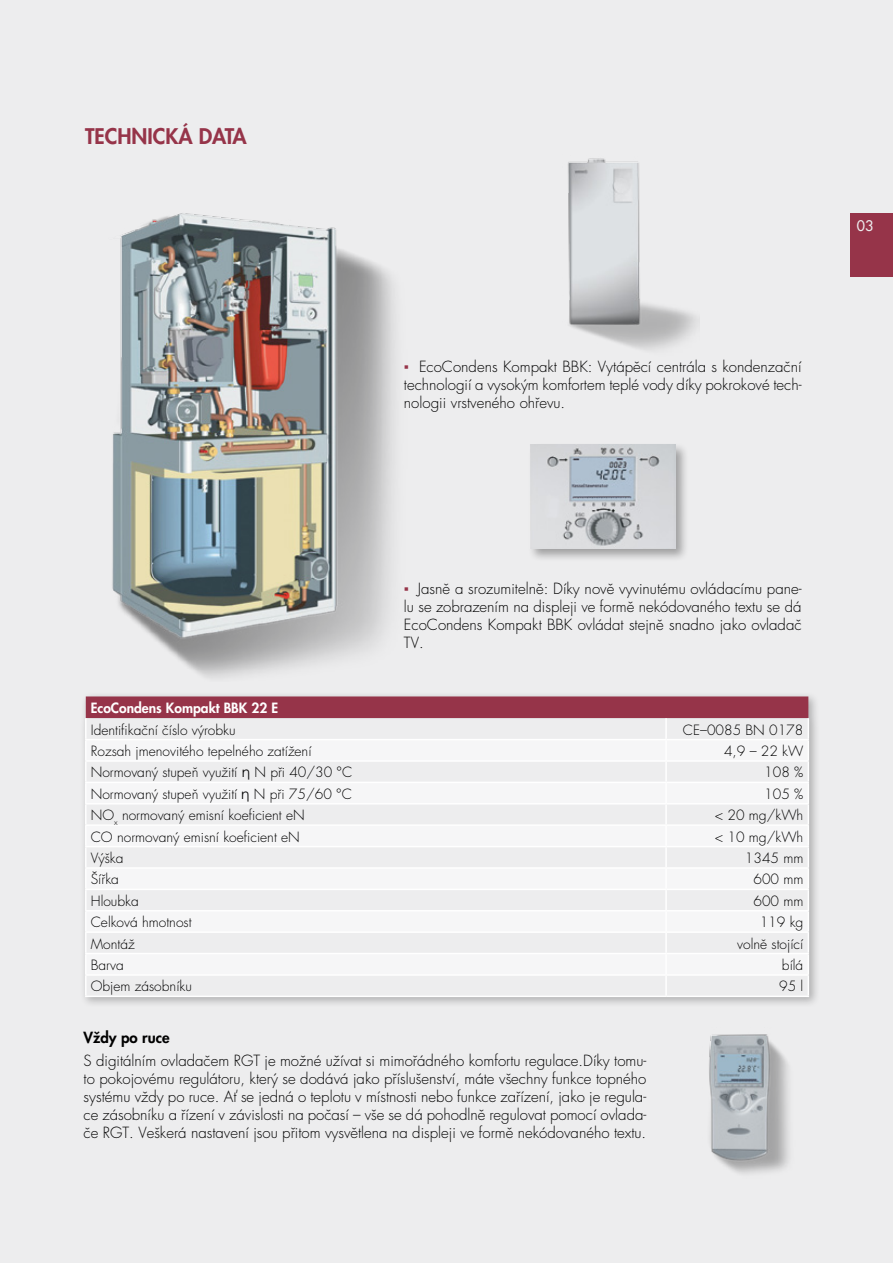
<style>
.page{position:relative;width:893px;height:1263px;background:#ededee}
.page>*{position:absolute;margin:0;border:0;box-sizing:border-box;transform-origin:0 0}
.t1{font:21px "Futura CE Heavy";color:#963449}
.t2{font:15px/18px "Futura CE Light";color:#000;text-align:justify}
.t3{font:15px "Futura CE Heavy";color:#000}
.t4{font:14.25px "Futura CE";color:#ededee}
.t5{font:13.8px "Futura CE Light";color:#000}
.t6{font:13.8px "Futura CE Heavy";color:#fff}
.s1{font-family:"Arial";color:#963449}
.s2{font-family:"Century Gothic"}
</style>
<div class="page">
<div style="left:850px;top:213px;width:43px;height:63px;background:#963449"></div>
<img style="left:112px;top:213px;width:283px;height:465px">
<img style="left:568px;top:158px;width:130px;height:192px">
<div style="left:528px;top:442px;width:161px;height:120px;background:#000;opacity:.33"></div>
<img style="left:530px;top:444px;width:146px;height:104px">
<div style="left:80px;top:691px;width:740px;height:317px;background:#000;opacity:.27"></div>
<svg style="left:85px;top:696px;width:724px;height:299px"></svg>
<hr style="left:85px;top:995px;width:581px;height:2px;background:#fff">
<hr style="left:666px;top:995px;width:143px;height:2px;background:#fff">
<img style="left:709px;top:1034px;width:80px;height:140px">
<h1 class="t1" style="left:85px;top:122px;width:163px">TECHNICKÁ DATA</h1>
<p class="t2" style="left:404px;top:358px;width:399px"><span class="s1">▪</span> EcoCondens Kompakt BBK: Vytápěcí centrála s kondenzační technologií a vysokým komfortem teplé vody díky pokrokové tech&shy;nologii vrstveného ohřevu.</p>
<p class="t4" style="left:857px;top:217px;width:18px">03</p>
<p class="t2" style="left:404px;top:581px;width:399px"><span class="s1">▪</span> Jasně a srozumitelně: Díky nově vyvinutému ovládacímu pane&shy;lu se zobrazením na displeji ve formě nekódovaného textu se dá EcoCondens Kompakt BBK ovládat stejně snadno jako ovladač TV.</p>
<p class="t6" style="left:91px;top:699px;width:189px">EcoCondens Kompakt BBK 22 E</p>
<p class="t5" style="left:91px;top:722px;width:146px">Identifikační číslo výrobku</p>
<p class="t5" style="left:683px;top:722px;width:122px">CE–0085 BN 0178</p>
<p class="t5" style="left:91px;top:743px;width:222px">Rozsah jmenovitého tepelného zatížení</p>
<p class="t5" style="left:724px;top:743px;width:81px">4,9 – 22 kW</p>
<p class="t5" style="left:91px;top:764px;width:263px">Normovaný stupeň využití <span class="s2">η</span> N při 40/30 °C</p>
<p class="t5" style="left:764px;top:764px;width:41px">108 %</p>
<p class="t5" style="left:91px;top:786px;width:263px">Normovaný stupeň využití <span class="s2">η</span> N při 75/60 °C</p>
<p class="t5" style="left:764px;top:786px;width:41px">105 %</p>
<p class="t5" style="left:91px;top:807px;width:215px">NO<sub>x</sub> normovaný emisní koeficient eN</p>
<p class="t5" style="left:715px;top:807px;width:90px">&lt; 20 mg/kWh</p>
<p class="t5" style="left:91px;top:829px;width:210px">CO normovaný emisní koeficient eN</p>
<p class="t5" style="left:715px;top:829px;width:90px">&lt; 10 mg/kWh</p>
<p class="t5" style="left:91px;top:850px;width:34px">Výška</p>
<p class="t5" style="left:745px;top:850px;width:60px">1345 mm</p>
<p class="t5" style="left:91px;top:871px;width:30px">Šířka</p>
<p class="t5" style="left:753px;top:871px;width:51px">600 mm</p>
<p class="t5" style="left:91px;top:893px;width:49px">Hloubka</p>
<p class="t5" style="left:753px;top:893px;width:51px">600 mm</p>
<p class="t5" style="left:91px;top:914px;width:102px">Celková hmotnost</p>
<p class="t5" style="left:760px;top:914px;width:45px">119 kg</p>
<p class="t5" style="left:91px;top:936px;width:45px">Montáž</p>
<p class="t5" style="left:737px;top:936px;width:68px">volně stojící</p>
<p class="t5" style="left:91px;top:957px;width:35px">Barva</p>
<p class="t5" style="left:782px;top:957px;width:23px">bílá</p>
<p class="t5" style="left:91px;top:978px;width:103px">Objem zásobníku</p>
<p class="t5" style="left:779px;top:978px;width:26px">95 l</p>
<p class="t3" style="left:84px;top:1028px;width:88px">Vždy po ruce</p>
<p class="t2" style="left:84px;top:1052px;width:564px">S digitálním ovladačem RGT je možné užívat si mimořádného komfortu regulace.Díky tomu&shy;to pokojovému regulátoru, který se dodává jako příslušenství, máte všechny funkce topného systému vždy po ruce. Ať se jedná o teplotu v místnosti nebo funkce zařízení, jako je regula&shy;ce zásobníku a řízení v závislosti na počasí – vše se dá pohodlně regulovat pomocí ovlada&shy;če RGT. Veškerá nastavení jsou přitom vysvětlena na displeji ve formě nekódovaného textu.</p>
</div>
